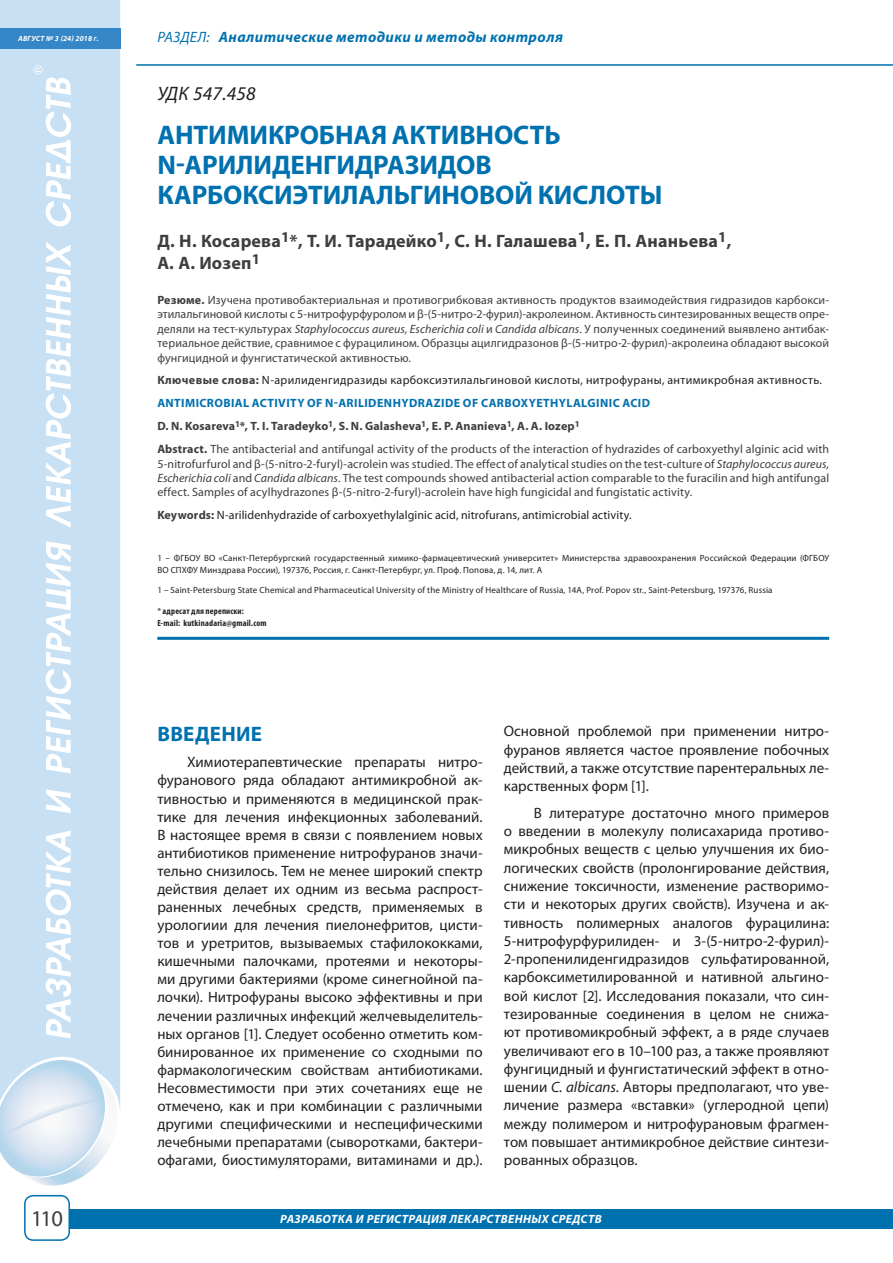
<style>
.page{position:relative;width:893px;height:1263px;background:#fff}
.page>*{position:absolute;margin:0;border:0;box-sizing:border-box;transform-origin:0 0}
.Normal__Web{font:700 27px/30px "Myriad Pro";letter-spacing:-.005em;color:#0071af}
.Заголовок_3_copy{font:22.5px "Myriad Pro";color:#3e3e3f}
.Основной{font:700 21px "Myriad Pro";letter-spacing:.01em;color:#0071af}
.TM_lid{font:italic 19.5px "Myriad Pro";letter-spacing:.01em;color:#231f20}
.TM_lid-2{font:700 18px/21.6px "Myriad Pro";letter-spacing:.01em;color:#3e3e3f}
.Основной-2{font:15px/18.1px "Myriad Pro";letter-spacing:.005em;color:#231f20;text-align:justify}
.t1{font:italic 700 15px "Myriad Pro";letter-spacing:.03em;color:#0071af}
.TM_lid-3{font:12px/14.4px "Myriad Pro";letter-spacing:.01em;color:#3e3e3f;text-align:justify}
.TM_lid-4{font:12px "Myriad Pro";letter-spacing:.025em;color:#231f20}
.TM_lid-5{font:12px "Myriad Pro";letter-spacing:.005em;color:#231f20}
.TM_lid-6{font:700 12px "Myriad Pro";letter-spacing:.01em;color:#3e3e3f}
.TM_lid-7{font:700 12px "Myriad Pro";letter-spacing:.035em;color:#0071af}
.t2{font:italic 700 12px "Myriad Pro";letter-spacing:.03em;color:#fff}
.TM_lid-8{font:9px/12px "Myriad Pro";letter-spacing:.015em;color:#231f20}
.TM_lid-9{font:700 condensed 9px "Myriad Pro";letter-spacing:.025em;color:#231f20}
.t3{font:italic 700 7.5px "Myriad Pro";letter-spacing:.03em;color:#fff}
.s1{font-size:6px}
.s2{font-weight:400}
.s3{font-weight:700}
.s4{font-style:italic}
.s5{font-weight:700;color:#3e3e3f}
.s6{font-weight:400;font-stretch:normal}
</style>
<div class="page">
<div style="left:70px;top:1209px;width:823px;height:20px;background:#0071af"></div>
<div style="left:24px;top:1195px;width:46px;height:46px;border:2px solid #0071af;border-radius:9px"></div>
<div style="left:0;top:0;width:120px;height:1109px;background:#c7e0f3"></div>
<svg style="left:46px;top:830px;width:25px;height:208px"></svg>
<svg style="left:46px;top:789px;width:25px;height:24px"></svg>
<svg style="left:46px;top:541px;width:25px;height:232px"></svg>
<svg style="left:46px;top:241px;width:25px;height:287px"></svg>
<svg style="left:0;top:1060px;width:118px;height:125px"></svg>
<svg style="left:33px;top:65px;width:38px;height:161px"></svg>
<div style="left:0;top:28px;width:120px;height:20px;background:#3687c7"></div>
<hr style="left:136px;top:64px;width:757px;height:2px;background:#0071af">
<hr style="left:157px;top:637px;width:672px;height:3px;background:#0071af">
<p class="t3" style="left:18px;top:34px;width:82px">АВГУСТ № 3 (24) 2018 <span class="s1">Г</span>.</p>
<p class="Заголовок_3_copy" style="left:31px;top:1205px;width:33px">110</p>
<p class="t1" style="left:157px;top:28px;width:407px"><span class="s2">РАЗДЕЛ:</span> Аналитические методики и методы контроля</p>
<p class="TM_lid" style="left:157px;top:81px;width:100px">УДК 547.458</p>
<p class="Normal__Web" style="left:158px;top:119px;width:507px">АНТИМИКРОБНАЯ АКТИВНОСТЬ<br>N-АРИЛИДЕНГИДРАЗИДОВ<br>КАРБОКСИЭТИЛАЛЬГИНОВОЙ КИСЛОТЫ</p>
<p class="TM_lid-2" style="left:157px;top:230px;width:576px">Д. Н. Косарева<sup>1</sup>*, Т. И. Тарадейко<sup>1</sup>, С. Н. Галашева<sup>1</sup>, Е. П. Ананьева<sup>1</sup>,<br>А. А. Иозеп<sup>1</sup></p>
<p class="TM_lid-3" style="left:157px;top:292px;width:673px"><span class="s3">Резюме.</span> Изучена противобактериальная и противогрибковая активность продуктов взаимодействия гидразидов карбокси&shy;этилальгиновой кислоты с 5-нитрофурфуролом и β-(5-нитро-2-фурил)-акролеином. Активность синтезированных веществ опре&shy;деляли на тест-культурах <span class="s4">Staphylococcus aureus, Escherichia coli</span> и <span class="s4">Candida albicans</span>. У полученных соединений выявлено антибак&shy;териальное действие, сравнимое с фурацилином. Образцы ацилгидразонов β-(5-нитро-2-фурил)-акролеина обладают высокой фунгицидной и фунгистатической активностью.</p>
<p class="TM_lid-4" style="left:157px;top:373px;width:666px"><span class="s5">Ключевые слова:</span> N-арилиденгидразиды карбоксиэтилальгиновой кислоты, нитрофураны, антимикробная активность.</p>
<p class="TM_lid-7" style="left:157px;top:395px;width:494px">ANTIMICROBIAL ACTIVITY OF N-ARILIDENHYDRAZIDE OF CARBOXYETHYLALGINIC ACID</p>
<p class="TM_lid-6" style="left:157px;top:418px;width:424px">D. N. Kosareva<sup>1</sup>*, T. I. Taradeyko<sup>1</sup>, S. N. Galasheva<sup>1</sup>, E. P. Ananieva<sup>1</sup>, A. A. Iozep<sup>1</sup></p>
<p class="TM_lid-3" style="left:157px;top:442px;width:673px"><span class="s3">Abstract.</span> The antibacterial and antifungal activity of the products of the interaction of hydrazides of carboxyethyl alginic acid with 5-nitrofurfurol and β-(5-nitro-2-furyl)-acrolein was studied. The effect of analytical studies on the test-culture of <span class="s4">Staphylococcus aureus, Escherichia coli</span> and <span class="s4">Candida albicans</span>. The test compounds showed antibacterial action comparable to the furacilin and high antifungal effect. Samples of acylhydrazones β-(5-nitro-2-furyl)-acrolein have high fungicidal and fungistatic activity.</p>
<p class="TM_lid-5" style="left:157px;top:508px;width:476px"><span class="s5">Keywords:</span> N-arilidenhydrazide of carboxyethylalginic acid, nitrofurans, antimicrobial activity.</p>
<p class="TM_lid-8" style="left:157px;top:551px;width:673px">1 – ФГБОУ ВО «Санкт-Петербургский государственный химико-фармацевтический университет» Министерства здравоохранения Российской Федерации (ФГБОУ<br>ВО СПХФУ Минздрава России), 197376, Россия, г. Санкт-Петербург, ул. Проф. Попова, д. 14, лит. А</p>
<p class="TM_lid-8" style="left:157px;top:584px;width:617px">1 – Saint-Petersburg State Chemical and Pharmaceutical University of the Ministry of Healthcare of Russia, 14A, Prof. Popov str., Saint-Petersburg, 197376, Russia</p>
<p class="TM_lid-9" style="left:157px;top:605px;width:88px"><span class="s6">*</span> адресат для переписки:</p>
<p class="TM_lid-9" style="left:157px;top:617px;width:111px">E-mail: kutkinadaria@gmail.com</p>
<p class="Основной" style="left:158px;top:720px;width:106px">ВВЕДЕНИЕ</p>
<p class="Основной-2" style="left:157px;top:753px;width:327px;text-indent:30px">Химиотерапевтические препараты нитро&shy;фуранового ряда обладают антимикробной ак&shy;тивностью и применяются в медицинской прак&shy;тике для лечения инфекционных заболеваний.<br>В настоящее время в связи с появлением новых антибиотиков применение нитрофуранов значи&shy;тельно снизилось. Тем не менее широкий спектр действия делает их одним из весьма распрост&shy;раненных лечебных средств, применяемых в урологиии для лечения пиелонефритов, цисти&shy;тов и уретритов, вызываемых стафилококками, кишечными палочками, протеями и некоторы&shy;ми другими бактериями (кроме синегнойной па&shy;лочки). Нитрофураны высоко эффективны и при лечении различных инфекций желчевыделитель&shy;ных органов [1]. Следует особенно отметить ком&shy;бинированное их применение со сходными по фармакологическим свойствам антибиотиками.<br>Несовместимости при этих сочетаниях еще не отмечено, как и при комбинации с различными другими специфическими и неспецифическими лечебными препаратами (сыворотками, бактери&shy;офагами, биостимуляторами, витаминами и др.).</p>
<p class="Основной-2" style="left:504px;top:722px;width:327px">Основной проблемой при применении нитро&shy;фуранов является частое проявление побочных действий, а также отсутствие парентеральных ле&shy;карственных форм [1].</p>
<p class="Основной-2" style="left:504px;top:803px;width:327px;text-indent:30px">В литературе достаточно много примеров о введении в молекулу полисахарида противо&shy;микробных веществ с целью улучшения их био&shy;логических свойств (пролонгирование действия, снижение токсичности, изменение растворимо&shy;сти и некоторых других свойств). Изучена и ак&shy;тивность полимерных аналогов фурацилина:<br>5-нитрофурфурилиден- и 3-(5-нитро-2-фурил)- 2-пропенилиденгидразидов сульфатированной, карбоксиметилированной и нативной альгино&shy;вой кислот [2]. Исследования показали, что син&shy;тезированные соединения в целом не снижа&shy;ют противомикробный эффект, а в ряде случаев увеличивают его в 10–100 раз, а также проявляют фунгицидный и фунгистатический эффект в отно&shy;шении <span class="s4">С. albicans</span>. Авторы предполагают, что уве&shy;личение размера «вставки» (углеродной цепи) между полимером и нитрофурановым фрагмен&shy;том повышает антимикробное действие синтези&shy;рованных образцов.</p>
<p class="t2" style="left:280px;top:1211px;width:323px">РАЗРАБОТКА И РЕГИСТРАЦИЯ ЛЕКАРСТВЕННЫХ СРЕДСТВ</p>
</div>
